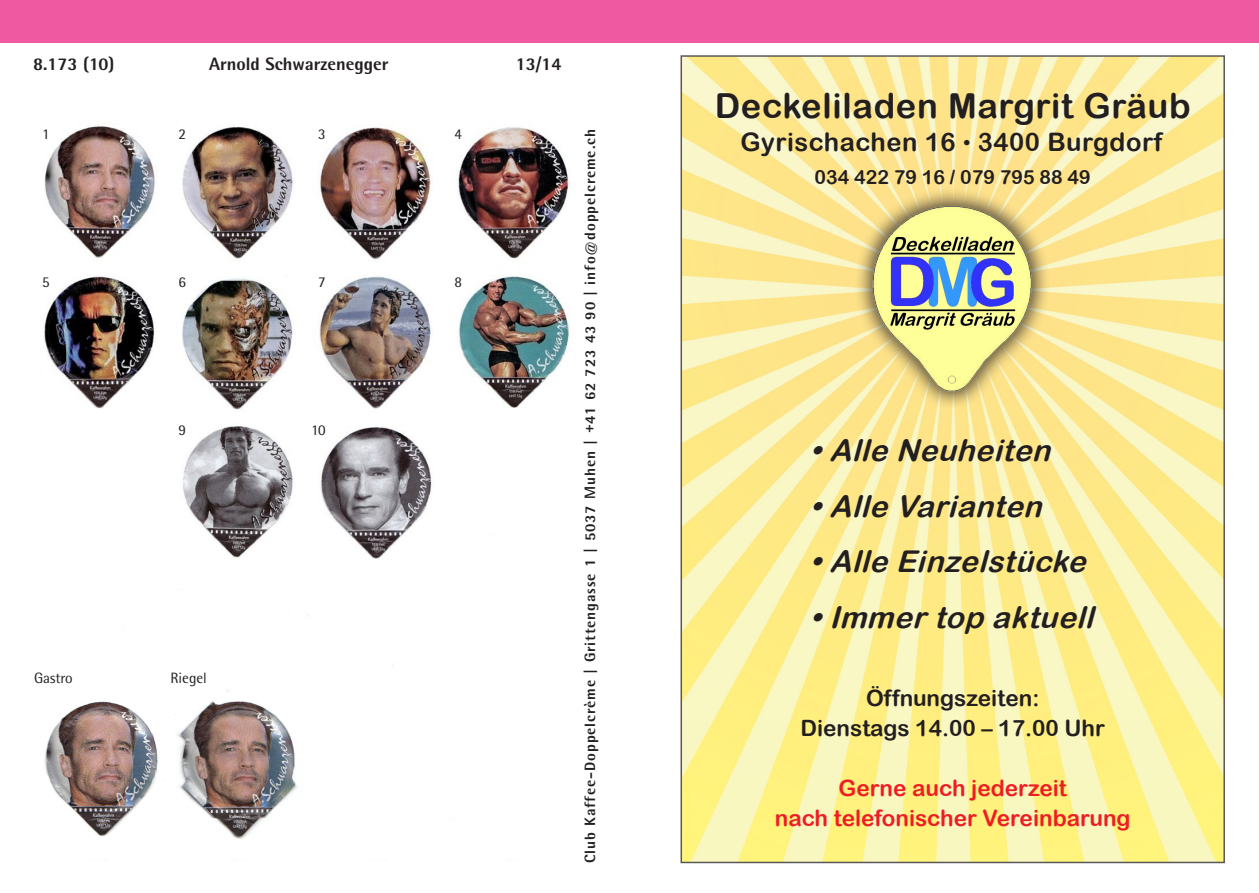
<style>
.page{position:relative;width:1259px;height:893px;background:#fff}
.page>*{position:absolute;margin:0;border:0;box-sizing:border-box;transform-origin:0 0}
.t1{font:34.5px "Arial Rounded MT Bold";letter-spacing:.02em;color:#231f20}
.t2{font:italic 30px "Arial Rounded MT Bold";color:#231f20}
.t3{font:25.5px "Arial Rounded MT Bold";letter-spacing:.02em;color:#231f20}
.t4{font:22.5px "Arial Rounded MT Bold";color:#ee1d23}
.t5{font:22.5px "Arial Rounded MT Bold";color:#231f20}
.t6{font:19.5px "Arial Rounded MT Bold";color:#231f20}
.t7{font:800 18px "Rotis Semi Sans";color:#231f20}
.t8{font:800 15px "Rotis Semi Sans";letter-spacing:.06em;color:#231f20}
.t9{font:15px "Rotis Semi Sans";color:#231f20}
.s1{font-family:"Rotis Semi Sans";font-size:15px}
</style>
<div class="page">
<img style="left:44px;top:126px;width:527px;height:565px">
<div style="left:0;top:0;width:1259px;height:43px;background:#ef59a1"></div>
<img style="left:683px;top:58px;width:539px;height:802px">
<div style="left:854px;top:187px;width:197px;height:221px;background:#231f20;opacity:.75"></div>
<img style="left:865px;top:197px;width:174px;height:203px">
<img style="left:175px;top:701px;width:122px;height:138px">
<img style="left:44px;top:701px;width:114px;height:135px">
<p class="t7" style="left:33px;top:52px;width:83px">8.173 (10)</p>
<p class="t7" style="left:209px;top:52px;width:181px">Arnold Schwarzenegger</p>
<p class="t7" style="left:516px;top:52px;width:47px">13/14</p>
<p class="t9" style="left:42px;top:125px;width:9px">1</p>
<p class="t9" style="left:178px;top:125px;width:9px">2</p>
<p class="t9" style="left:318px;top:125px;width:9px">3</p>
<p class="t9" style="left:454px;top:125px;width:9px">4</p>
<p class="t9" style="left:42px;top:273px;width:9px">5</p>
<p class="t9" style="left:178px;top:273px;width:9px">6</p>
<p class="t9" style="left:318px;top:273px;width:9px">7</p>
<p class="t9" style="left:454px;top:273px;width:9px">8</p>
<p class="t9" style="left:178px;top:422px;width:9px">9</p>
<p class="t9" style="left:311px;top:422px;width:16px">10</p>
<p class="t9" style="left:34px;top:669px;width:40px">Gastro</p>
<p class="t9" style="left:171px;top:669px;width:38px">Riegel</p>
<p class="t8" style="left:580px;top:863px;width:735px;rotate:-90deg">Club Kaffee-Doppelcrème | Grittengasse 1 | 5037 Muhen | +41 62 723 43 90 | info@doppelcreme.ch</p>
<p class="t1" style="left:714px;top:85px;width:477px">Deckeliladen Margrit Gräub</p>
<p class="t3" style="left:740px;top:127px;width:423px">Gyrischachen 16 <span class="s1">•</span> 3400 Burgdorf</p>
<p class="t6" style="left:814px;top:166px;width:278px">034 422 79 16 / 079 795 88 49</p>
<p class="t2" style="left:810px;top:433px;width:250px">•Alle Neuheiten</p>
<p class="t2" style="left:810px;top:488px;width:242px">•Alle Varianten</p>
<p class="t2" style="left:810px;top:544px;width:286px">•Alle Einzelstücke</p>
<p class="t2" style="left:810px;top:599px;width:293px">•Immertop aktuell</p>
<p class="t5" style="left:866px;top:684px;width:175px">Öffnungszeiten:</p>
<p class="t5" style="left:800px;top:714px;width:306px">Dienstags 14.00 – 17.00 Uhr</p>
<p class="t4" style="left:838px;top:774px;width:230px">Gerne auch jederzeit</p>
<p class="t4" style="left:775px;top:804px;width:357px">nach telefonischer Vereinbarung</p>
</div>
